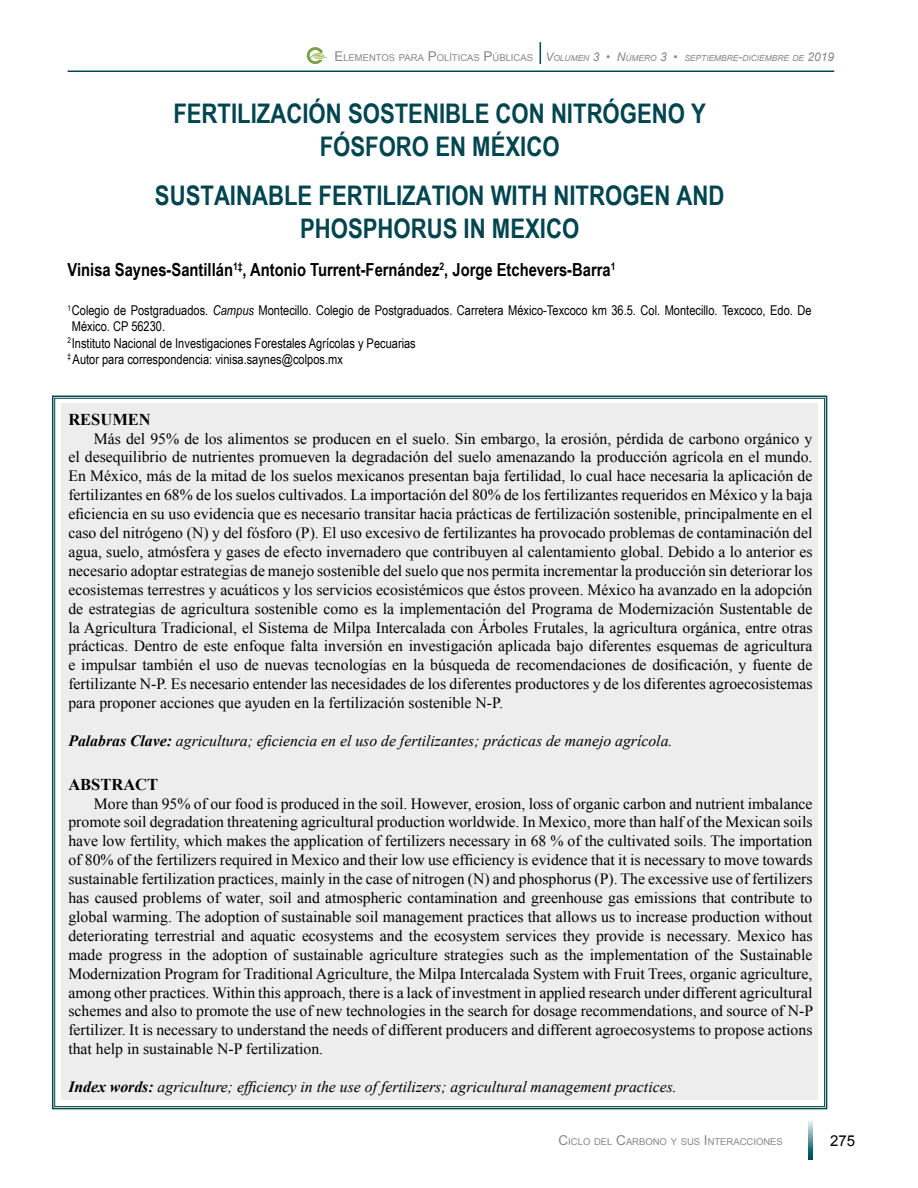
<style>
.page{position:relative;width:918px;height:1188px;background:#fff}
.page>*{position:absolute;margin:0;border:0;box-sizing:border-box;transform-origin:0 0}
.Título_de_Primer_Ord{font:700 27px "Arial Narrow";color:#00454f}
.Autores{font:700 18px "Arial Narrow";color:#000}
.t1{font:700 16.5px "Times New Roman";color:#000}
.Escrito{font:15.75px/18.9px "Times New Roman";color:#000;text-align:justify}
.Palabras_Clave{font:italic 15.75px "Times New Roman";color:#000}
.t2{font:15px "Arial";color:#000}
.Afiliación{font:13.5px/16.2px "Arial Narrow";color:#000}
.t3{font:9.45px "Arial";color:#878787}
.t4{font:italic 8.4px "Arial";color:#878787}
.s1{font-style:normal;font-size:13.5px}
.s2{font-style:normal;font-size:9.45px}
.s3{font-size:12px}
.s4{font-style:italic}
.s5{font-weight:700}
.s6{font-size:13.5px}
</style>
<div class="page">
<hr style="left:68px;top:71px;width:766px;height:1px;background:#00454f">
<svg style="left:809px;top:1120px;width:3px;height:39px"></svg>
<svg style="left:307px;top:47px;width:20px;height:17px"></svg>
<svg style="left:540px;top:42px;width:1px;height:22px"></svg>
<div style="left:52px;top:395px;width:776px;height:715px;background:#ededed"></div>
<p class="t4" style="left:334px;top:53px;width:501px"><span class="s1">E</span><span class="s2">LEMENTOS PARA</span> <span class="s1">P</span> <span class="s2">OLÍTICAS</span> <span class="s1">P</span> <span class="s2">ÚBLICAS</span> <span class="s3">V</span>OLUMEN <span class="s3">3 • N</span>ÚMERO <span class="s3">3 •</span> SEPTIEMBRE<span class="s3">-</span>DICIEMBRE DE <span class="s3">2019</span></p>
<p class="Título_de_Primer_Ord" style="left:173px;top:93px;width:534px">FERTILIZACIÓN SOSTENIBLE CON NITRÓGENO Y</p>
<p class="Título_de_Primer_Ord" style="left:320px;top:126px;width:241px">FÓSFORO EN MÉXICO</p>
<p class="Título_de_Primer_Ord" style="left:155px;top:175px;width:571px">SUSTAINABLE FERTILIZATION WITH NITROGEN AND</p>
<p class="Título_de_Primer_Ord" style="left:300px;top:208px;width:281px">PHOSPHORUS IN MEXICO</p>
<p class="Autores" style="left:68px;top:256px;width:549px">Vinisa Saynes-Santillán<sup>1‡</sup>, Antonio Turrent-Fernández<sup>2</sup>, Jorge Etchevers-Barra<sup>1</sup></p>
<p class="Afiliación" style="left:72px;top:302px;width:741px;text-indent:-4px"><sup>1</sup>Colegio de Postgraduados. <span class="s4">Campus</span> Montecillo. Colegio de Postgraduados. Carretera México-Texcoco km 36.5. Col. Montecillo. Texcoco, Edo. De<br>México. CP 56230.</p>
<p class="Afiliación" style="left:68px;top:334px;width:350px"><sup>2</sup>Instituto Nacional de Investigaciones Forestales Agrícolas y Pecuarias</p>
<p class="Afiliación" style="left:68px;top:350px;width:277px"><sup>‡</sup> Autor para correspondencia: vinisa.saynes@colpos.mx</p>
<p class="t1" style="left:68px;top:408px;width:84px">RESUMEN</p>
<p class="Escrito" style="left:68px;top:429px;width:746px;text-indent:26px">Más del 95% de los alimentos se producen en el suelo. Sin embargo, la erosión, pérdida de carbono orgánico y el desequilibrio de nutrientes promueven la degradación del suelo amenazando la producción agrícola en el mundo.<br>En México, más de la mitad de los suelos mexicanos presentan baja fertilidad, lo cual hace necesaria la aplicación de fertilizantes en 68% de los suelos cultivados. La importación del 80% de los fertilizantes requeridos en México y la baja eficiencia en su uso evidencia que es necesario transitar hacia prácticas de fertilización sostenible, principalmente en el caso del nitrógeno (N) y del fósforo (P). El uso excesivo de fertilizantes ha provocado problemas de contaminación del agua, suelo, atmósfera y gases de efecto invernadero que contribuyen al calentamiento global. Debido a lo anterior es necesario adoptar estrategias de manejo sostenible del suelo que nos permita incrementar la producción sin deteriorar los ecosistemas terrestres y acuáticos y los servicios ecosistémicos que éstos proveen. México ha avanzado en la adopción de estrategias de agricultura sostenible como es la implementación del Programa de Modernización Sustentable de la Agricultura Tradicional, el Sistema de Milpa Intercalada con Árboles Frutales, la agricultura orgánica, entre otras prácticas. Dentro de este enfoque falta inversión en investigación aplicada bajo diferentes esquemas de agricultura e impulsar también el uso de nuevas tecnologías en la búsqueda de recomendaciones de dosificación, y fuente de fertilizante N-P. Es necesario entender las necesidades de los diferentes productores y de los diferentes agroecosistemas para proponer acciones que ayuden en la fertilización sostenible N-P.</p>
<p class="Palabras_Clave" style="left:68px;top:730px;width:606px"><span class="s5">Palabras Clave:</span> agricultura; eficiencia en el uso de fertilizantes; prácticas de manejo agrícola.</p>
<p class="t1" style="left:68px;top:773px;width:91px">ABSTRACT</p>
<p class="Escrito" style="left:68px;top:794px;width:746px;text-indent:26px">More than 95% of our food is produced in the soil. However, erosion, loss of organic carbon and nutrient imbalance promote soil degradation threatening agricultural production worldwide. In Mexico, more than half of the Mexican soils have low fertility, which makes the application of fertilizers necessary in 68 % of the cultivated soils. The importation of 80% of the fertilizers required in Mexico and their low use efficiency is evidence that it is necessary to move towards sustainable fertilization practices, mainly in the case of nitrogen (N) and phosphorus (P). The excessive use of fertilizers has caused problems of water, soil and atmospheric contamination and greenhouse gas emissions that contribute to global warming. The adoption of sustainable soil management practices that allows us to increase production without deteriorating terrestrial and aquatic ecosystems and the ecosystem services they provide is necessary. Mexico has made progress in the adoption of sustainable agriculture strategies such as the implementation of the Sustainable Modernization Program for Traditional Agriculture, the Milpa Intercalada System with Fruit Trees, organic agriculture, among other practices. Within this approach, there is a lack of investment in applied research under different agricultural schemes and also to promote the use of new technologies in the search for dosage recommendations, and source of N-P fertilizer. It is necessary to understand the needs of different producers and different agroecosystems to propose actions that help in sustainable N-P fertilization.</p>
<p class="Palabras_Clave" style="left:68px;top:1076px;width:610px"><span class="s5">Index words:</span> agriculture; efficiency in the use of fertilizers; agricultural management practices.</p>
<p class="t3" style="left:559px;top:1136px;width:226px"><span class="s6">C</span>ICLO DEL <span class="s6">C</span>ARBONO Y SUS <span class="s6">I</span> NTERACCIONES</p>
<p class="t2" style="left:830px;top:1131px;width:27px">275</p>
</div>
